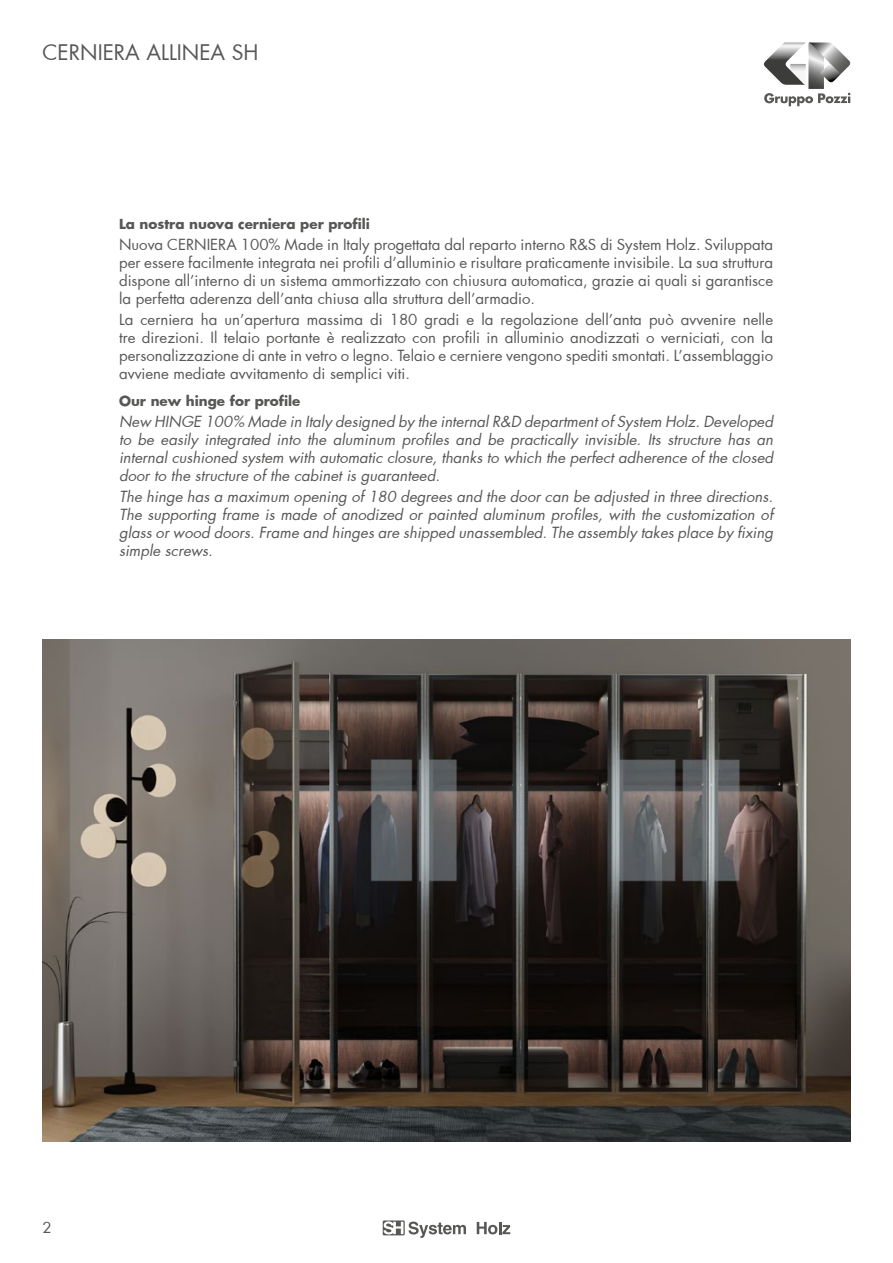
<style>
.page{position:relative;width:893px;height:1263px;background:#fff}
.page>*{position:absolute;margin:0;border:0;box-sizing:border-box;transform-origin:0 0}
.t1{font:21px "Futura";color:#575756}
.t2{font:15px/18px "Futura";color:#575756;text-align:justify}
.t3{font:italic 15px/18px "Futura";color:#575756;text-align:justify}
.t4{font:700 13.5px "Futura";color:#575756}
</style>
<div class="page">
<svg style="left:383px;top:1220px;width:83px;height:18px"></svg>
<svg style="left:477px;top:1222px;width:33px;height:12px"></svg>
<svg style="left:764px;top:42px;width:86px;height:64px"></svg>
<img style="left:42px;top:640px;width:808px;height:501px">
<h1 class="t1" style="left:43px;top:38px;width:217px">CERNIERA ALLINEA SH</h1>
<p class="t4" style="left:119px;top:214px;width:252px">La nostra nuova cerniera per profili</p>
<p class="t2" style="left:119px;top:235px;width:656px">Nuova CERNIERA 100% Made in Italy progettata dal reparto interno R&amp;S di System Holz. Sviluppata per essere facilmente integrata nei profili d’alluminio e risultare praticamente invisibile. La sua struttura dispone all’interno di un sistema ammortizzato con chiusura automatica, grazie ai quali si garantisce la perfetta aderenza dell’anta chiusa alla struttura dell’armadio.</p>
<p class="t2" style="left:119px;top:310px;width:656px">La cerniera ha un’apertura massima di 180 gradi e la regolazione dell’anta può avvenire nelle tre direzioni. Il telaio portante è realizzato con profili in alluminio anodizzati o verniciati, con la personalizzazione di ante in vetro o legno. Telaio e cerniere vengono spediti smontati. L’assemblaggio avviene mediate avvitamento di semplici viti.</p>
<p class="t4" style="left:119px;top:391px;width:183px">Our new hinge for profile</p>
<p class="t3" style="left:119px;top:412px;width:656px">New HINGE 100% Made in Italy designed by the internal R&amp;D department of System Holz. Developed to be easily integrated into the aluminum profiles and be practically invisible. Its structure has an internal cushioned system with automatic closure, thanks to which the perfect adherence of the closed door to the structure of the cabinet is guaranteed.</p>
<p class="t3" style="left:119px;top:487px;width:656px">The hinge has a maximum opening of 180 degrees and the door can be adjusted in three directions.<br>The supporting frame is made of anodized or painted aluminum profiles, with the customization of glass or wood doors. Frame and hinges are shipped unassembled. The assembly takes place by fixing simple screws.</p>
<p class="t2" style="left:43px;top:1218px;width:11px">2</p>
</div>
